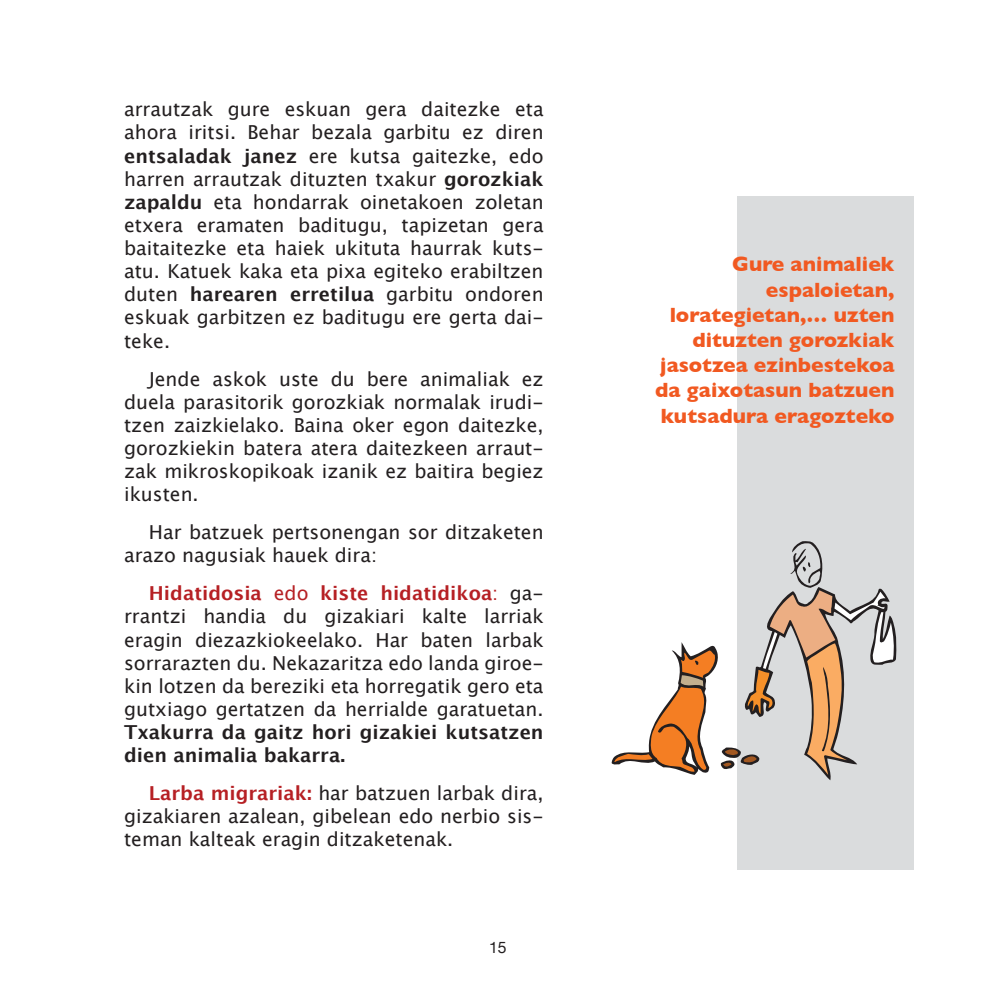
<style>
.page{position:relative;width:993px;height:993px;background:#fff}
.page>*{position:absolute;margin:0;border:0;box-sizing:border-box;transform-origin:0 0}
.t1{font:700 21px/25.2px "Gill Sans";color:#f15921;text-align:right}
.t2{font:19.25px/23.1px "Lucida Grande";color:#231f20;text-align:justify}
.t3{font:700 19.25px/23.1px "Lucida Grande";color:#231f20}
.t4{font:15.75px "Helvetica Neue";color:#231f20}
.s1{font-weight:700}
.s2{font-weight:700;color:#b62024}
.s3{color:#b62024}
</style>
<div class="page">
<div style="left:737px;top:196px;width:176px;height:673px;background:#dadcdd"></div>
<svg style="left:611px;top:541px;width:285px;height:239px"></svg>
<p class="t2" style="left:124px;top:98px;width:421px">arrautzak gure eskuan gera daitezke eta ahora iritsi. Behar bezala garbitu ez diren <span class="s1">entsaladak janez</span> ere kutsa gaitezke, edo harren arrautzak dituzten txakur <span class="s1">gorozkiak zapaldu</span> eta hondarrak oinetakoen zoletan etxera eramaten baditugu, tapizetan gera baitaitezke eta haiek ukituta haurrak kuts&shy;atu. Katuek kaka eta pixa egiteko erabiltzen duten <span class="s1">harearen erretilua</span> garbitu ondoren eskuak garbitzen ez baditugu ere gerta dai&shy;teke.</p>
<p class="t2" style="left:124px;top:367px;width:421px;text-indent:25px">Jende askok uste du bere animaliak ez duela parasitorik gorozkiak normalak irudi&shy;tzen zaizkielako. Baina oker egon daitezke, gorozkiekin batera atera daitezkeen arraut&shy;zak mikroskopikoak izanik ez baitira begiez ikusten.</p>
<p class="t2" style="left:124px;top:521px;width:421px;text-indent:25px">Har batzuek pertsonengan sor ditzaketen arazo nagusiak hauek dira:</p>
<p class="t2" style="left:124px;top:582px;width:421px;text-indent:25px"><span class="s2">Hidatidosia</span> <span class="s3">edo</span> <span class="s2">kiste hidatidikoa</span><span class="s3">:</span> ga&shy;rrantzi handia du gizakiari kalte larriak eragin diezazkiokeelako. Har baten larbak sorrarazten du. Nekazaritza edo landa giroe&shy;kin lotzen da bereziki eta horregatik gero eta gutxiago gertatzen da herrialde garatuetan.</p>
<p class="t3" style="left:124px;top:720px;width:421px">Txakurra da gaitz hori gizakiei kutsatzen dien animalia bakarra.</p>
<p class="t2" style="left:124px;top:781px;width:421px;text-indent:25px"><span class="s2">Larba migrariak:</span> har batzuen larbak dira, gizakiaren azalean, gibelean edo nerbio sis&shy;teman kalteak eragin ditzaketenak.</p>
<p class="t4" style="left:489px;top:938px;width:19px">15</p>
<p class="t1" style="left:655px;top:251px;width:241px">Gure animaliek espaloietan, lorategietan,… uzten dituzten gorozkiak jasotzea ezinbestekoa da gaixotasun batzuen kutsadura eragozteko</p>
</div>
